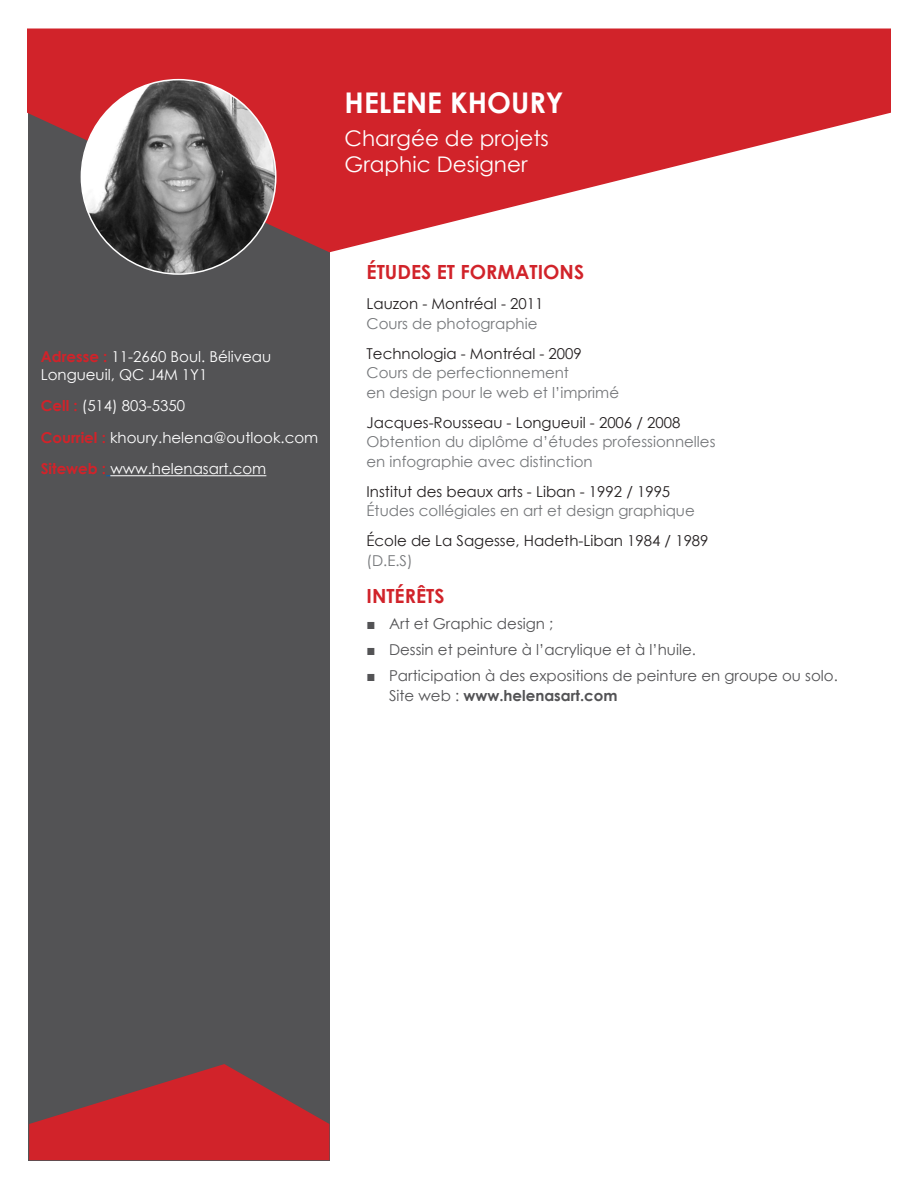
<style>
.page{position:relative;width:918px;height:1188px;background:#fff}
.page>*{position:absolute;margin:0;border:0;box-sizing:border-box;transform-origin:0 0}
.t1{font:700 28.5px "Century Gothic";color:#fff}
.t2{font:21.6px/25.8px "Century Gothic";color:#fff}
.Titre{font:700 19.5px "Century Gothic";color:#d1232a}
.Les_fonctions{font:15px/19.5px "Century Gothic";color:#75777a}
.compagny{font:15px "Century Gothic";color:#231f20}
.t3{font:15px/19.5px "Century Gothic";color:#535355}
.t4{font:15px/31.5px "Century Gothic";color:#fff}
.s1{font-weight:700;color:#d1232a}
.s2{font-family:"Century"}
.s3{font-weight:700}
</style>
<div class="page">
<div style="left:28px;top:37px;width:301px;height:1124px;background:#535355"></div>
<svg style="left:27px;top:28px;width:864px;height:224px;fill:#d1232a"></svg>
<svg style="left:29px;top:1064px;width:300px;height:96px"></svg>
<img style="left:81px;top:80px;width:195px;height:194px;border-radius:97px">
<hr style="left:110px;top:475px;width:156px;height:1px;background:#fff">
<h1 class="t1" style="left:345px;top:81px;width:220px">HELENE KHOURY</h1>
<h2 class="t2" style="left:345px;top:125px;width:206px">Chargée de projets<br>Graphic Designer</h2>
<p class="t4" style="left:41px;top:347px;width:232px;line-height:18px"><span class="s1">Adresse :</span> 11-2660 Boul. Béliveau<br>Longueuil, QC J4M 1Y1</p>
<p class="t4" style="left:41px;top:390px;width:279px"><span class="s1">Cell :</span> (514) 803-5350<br><span class="s1">Courriel :</span> khoury.helena@outlook.com<br><span class="s1">Siteweb :</span> www.helenasart.com</p>
<p class="Titre" style="left:367px;top:257px;width:219px">ÉTUDES ET FORMATIONS</p>
<p class="compagny" style="left:367px;top:293px;width:178px">Lauzon - Montréal - 2011</p>
<p class="Les_fonctions" style="left:367px;top:313px;width:172px">Cours de photographie</p>
<p class="compagny" style="left:367px;top:343px;width:217px">Technologia - Montréal - 2009</p>
<p class="Les_fonctions" style="left:367px;top:363px;width:254px">Cours de perfectionnement<br>en design pour le web et l’imprimé</p>
<p class="compagny" style="left:367px;top:412px;width:315px">Jacques-Rousseau - Longueuil - 2006 / 2008</p>
<p class="Les_fonctions" style="left:367px;top:432px;width:350px">Obtention du diplôme d’études professionnelles</p>
<p class="Les_fonctions" style="left:367px;top:451px;width:228px">en infographie avec distinction</p>
<p class="compagny" style="left:367px;top:481px;width:305px">Institut des beaux arts - Liban - 1992 / 1995</p>
<p class="Les_fonctions" style="left:367px;top:501px;width:330px">Études collégiales en art et design graphique</p>
<p class="compagny" style="left:367px;top:530px;width:344px">École de La Sagesse, Hadeth-Liban 1984 / 1989</p>
<p class="Les_fonctions" style="left:367px;top:550px;width:48px">(D.E.S)</p>
<p class="Titre" style="left:367px;top:581px;width:79px">INTÉRÊTS</p>
<p class="t3" style="left:367px;top:613px;width:188px"><span class="s2">■</span> Art et Graphic design ;</p>
<p class="t3" style="left:367px;top:640px;width:331px"><span class="s2">■</span> Dessin et peinture à l’acrylique et à l’huile.</p>
<p class="t3" style="left:389px;top:666px;width:450px;text-indent:-22px"><span class="s2">■</span> Participation à des expositions de peinture en groupe ou solo.<br>Site web : <span class="s3">www.helenasart.com</span></p>
</div>
